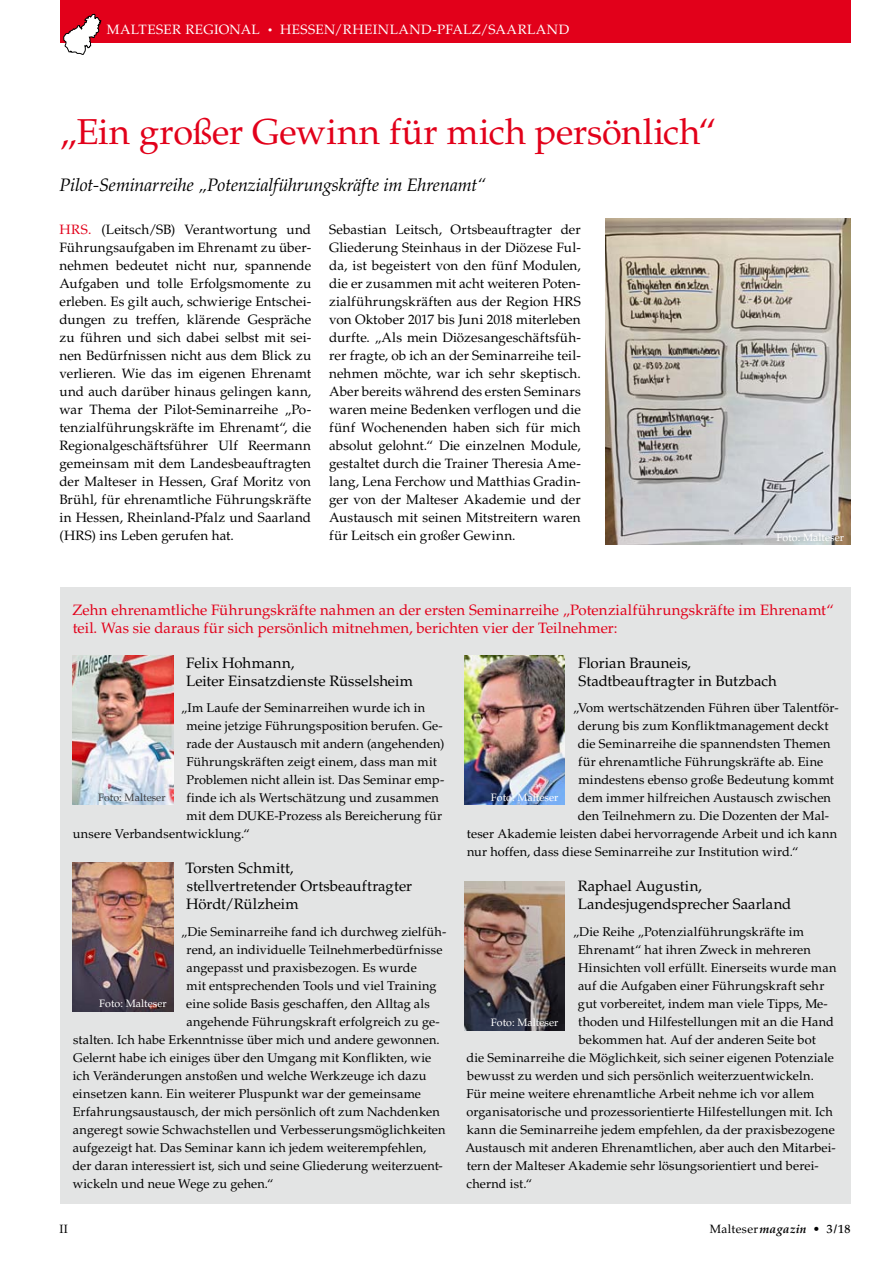
<style>
.page{position:relative;width:893px;height:1263px;background:#fff}
.page>*{position:absolute;margin:0;border:0;box-sizing:border-box;transform-origin:0 0}
.t1{font:36px "Palatino LT Std";letter-spacing:-.005em;color:#e2001a}
.t2{font:italic 18px "Palatino LT Std";letter-spacing:-.015em;color:#000}
.t3{font:15px/18px "Palatino LT Std";color:#000}
.t4{font:15px/18px "Palatino LT Std";letter-spacing:.005em;color:#e2001a}
.t5{font:13.5px/18px "Palatino LT Std";letter-spacing:.01em;color:#000;text-align:justify}
.t6{font:13.5px "Palatino LT Std";letter-spacing:.035em;color:#fff}
.t7{font:12.75px "Palatino LT Std";letter-spacing:.01em;color:#000}
.t8{font:12px "Palatino LT Std";color:#000}
.t9{font:10.65px "Palatino LT Std";color:#fff}
.t10{font:10.65px "Palatino LT Std";color:#3e3d40}
.s1{font-size:9px}
.s2{color:#e2001a}
.s3{font-weight:700;font-style:italic}
.s4{font-weight:500}
</style>
<div class="page">
<div style="left:60px;top:0;width:790px;height:43px;background:#e2001a"></div>
<svg style="left:63px;top:14px;width:38px;height:41px"></svg>
<div style="left:60px;top:587px;width:790px;height:616px;background:#e3e4e4"></div>
<img style="left:606px;top:219px;width:244px;height:326px">
<img style="left:72px;top:656px;width:101px;height:149px">
<img style="left:72px;top:862px;width:101px;height:149px">
<img style="left:464px;top:656px;width:101px;height:149px">
<img style="left:464px;top:881px;width:101px;height:149px">
<p class="t6" style="left:107px;top:22px;width:464px">malteser regional <span class="s1">•</span> Hessen/Rheinland-Pfalz/Saarland</p>
<h1 class="t1" style="left:60px;top:111px;width:659px">„Ein großer Gewinn für mich persönlich“</h1>
<h2 class="t2" style="left:60px;top:174px;width:428px">Pilot-Seminarreihe „Potenzialführungskräfte im Ehrenamt“</h2>
<p class="t5" style="left:60px;top:221px;width:253px"><span class="s2">HRS.</span> (Leitsch/SB) Verantwortung und Führungsaufgaben im Ehrenamt zu über&shy;nehmen bedeutet nicht nur, spannende Aufgaben und tolle Erfolgsmomente zu erleben. Es gilt auch, schwierige Entschei&shy;dungen zu treffen, klärende Gespräche zu führen und sich dabei selbst mit sei&shy;nen Bedürfnissen nicht aus dem Blick zu verlieren. Wie das im eigenen Ehrenamt und auch darüber hinaus gelingen kann, war Thema der Pilot-Seminarreihe „Po&shy;tenzialführungskräfte im Ehrenamt“, die Regionalgeschäftsführer Ulf Reermann gemeinsam mit dem Landesbeauftragten der Malteser in Hessen, Graf Moritz von Brühl, für ehrenamtliche Führungskräfte in Hessen, Rheinland-Pfalz und Saarland (HRS) ins Leben gerufen hat.</p>
<p class="t5" style="left:329px;top:221px;width:253px">Sebastian Leitsch, Ortsbeauftragter der Gliederung Steinhaus in der Diözese Ful&shy;da, ist begeistert von den fünf Modulen, die er zusammen mit acht weiteren Poten&shy;zialführungskräften aus der Region HRS von Oktober 2017 bis Juni 2018 miterleben durfte. „Als mein Diözesangeschäftsfüh&shy;rer fragte, ob ich an der Seminarreihe teil&shy;nehmen möchte, war ich sehr skeptisch.<br>Aber bereits während des ersten Seminars waren meine Bedenken verflogen und die fünf Wochenenden haben sich für mich absolut gelohnt.“ Die einzelnen Module, gestaltet durch die Trainer Theresia Ame&shy;lang, Lena Ferchow und Matthias Gradin&shy;ger von der Malteser Akademie und der Austausch mit seinen Mitstreitern waren für Leitsch ein großer Gewinn.</p>
<p class="t9" style="left:777px;top:531px;width:69px">Foto: Malteser</p>
<p class="t4" style="left:72px;top:601px;width:763px">Zehn ehrenamtliche Führungskräfte nahmen an der ersten Seminarreihe „Potenzialführungskräfte im Ehrenamt“ teil. Was sie daraus für sich persönlich mitnehmen, berichten vier der Teilnehmer:</p>
<p class="t3" style="left:186px;top:654px;width:228px">Felix Hohmann,<br>Leiter Einsatzdienste Rüsselsheim</p>
<p class="t7" style="left:181px;top:700px;width:246px">„Im Laufe der Seminarreihen wurde ich in</p>
<p class="t7" style="left:187px;top:718px;width:258px">meine jetzige Führungsposition berufen. Ge-</p>
<p class="t7" style="left:187px;top:736px;width:259px">rade der Austausch mit andern (angehenden)</p>
<p class="t7" style="left:186px;top:754px;width:252px">Führungskräften zeigt einem, dass man mit</p>
<p class="t7" style="left:186px;top:772px;width:259px">Problemen nicht allein ist. Das Seminar emp-</p>
<p class="t7" style="left:187px;top:790px;width:254px">finde ich als Wertschätzung und zusammen</p>
<p class="t7" style="left:187px;top:808px;width:257px">mit dem DUKE-Prozess als Bereicherung für</p>
<p class="t7" style="left:73px;top:826px;width:178px">unsere Verbandsentwicklung.“</p>
<p class="t3" style="left:185px;top:859px;width:228px">Torsten Schmitt,<br>stellvertretender Ortsbeauftragter<br>Hördt/Rülzheim</p>
<p class="t7" style="left:181px;top:924px;width:267px">„Die Seminarreihe fand ich durchweg zielfüh-</p>
<p class="t7" style="left:187px;top:942px;width:257px">rend, an individuelle Teilnehmerbedürfnisse</p>
<p class="t7" style="left:186px;top:960px;width:232px">angepasst und praxisbezogen. Es wurde</p>
<p class="t7" style="left:187px;top:978px;width:252px">mit entsprechenden Tools und viel Training</p>
<p class="t7" style="left:186px;top:996px;width:245px">eine solide Basis geschaffen, den Alltag als</p>
<p class="t7" style="left:186px;top:1014px;width:255px">angehende Führungskraft erfolgreich zu ge-</p>
<p class="t7" style="left:73px;top:1032px;width:368px">stalten. Ich habe Erkenntnisse über mich und andere gewonnen.</p>
<p class="t7" style="left:73px;top:1050px;width:360px">Gelernt habe ich einiges über den Umgang mit Konflikten, wie</p>
<p class="t7" style="left:73px;top:1068px;width:355px">ich Veränderungen anstoßen und welche Werkzeuge ich dazu</p>
<p class="t7" style="left:73px;top:1086px;width:350px">einsetzen kann. Ein weiterer Pluspunkt war der gemeinsame</p>
<p class="t7" style="left:73px;top:1104px;width:369px">Erfahrungsaustausch, der mich persönlich oft zum Nachdenken</p>
<p class="t7" style="left:73px;top:1122px;width:374px">angeregt sowie Schwachstellen und Verbesserungsmöglichkeiten</p>
<p class="t7" style="left:73px;top:1140px;width:355px">aufgezeigt hat. Das Seminar kann ich jedem weiterempfehlen,</p>
<p class="t7" style="left:73px;top:1158px;width:372px">der daran interessiert ist, sich und seine Gliederung weiterzuent-</p>
<p class="t7" style="left:73px;top:1176px;width:202px">wickeln und neue Wege zu gehen.“</p>
<p class="t3" style="left:578px;top:654px;width:200px">Florian Brauneis,<br>Stadtbeauftragter in Butzbach</p>
<p class="t7" style="left:573px;top:700px;width:267px">„Vom wertschätzenden Führen über Talentför-</p>
<p class="t7" style="left:578px;top:718px;width:252px">derung bis zum Konfliktmanagement deckt</p>
<p class="t7" style="left:578px;top:736px;width:254px">die Seminarreihe die spannendsten Themen</p>
<p class="t7" style="left:578px;top:754px;width:246px">für ehrenamtliche Führungskräfte ab. Eine</p>
<p class="t7" style="left:578px;top:772px;width:257px">mindestens ebenso große Bedeutung kommt</p>
<p class="t7" style="left:578px;top:790px;width:255px">dem immer hilfreichen Austausch zwischen</p>
<p class="t7" style="left:578px;top:808px;width:253px">den Teilnehmern zu. Die Dozenten der Mal-</p>
<p class="t7" style="left:467px;top:826px;width:372px">teser Akademie leisten dabei hervorragende Arbeit und ich kann</p>
<p class="t7" style="left:467px;top:844px;width:333px">nur hoffen, dass diese Seminarreihe zur Institution wird.“</p>
<p class="t3" style="left:578px;top:877px;width:215px">Raphael Augustin,<br>Landesjugendsprecher Saarland</p>
<p class="t7" style="left:573px;top:924px;width:233px">„Die Reihe „Potenzialführungskräfte im</p>
<p class="t7" style="left:578px;top:942px;width:234px">Ehrenamt“ hat ihren Zweck in mehreren</p>
<p class="t7" style="left:578px;top:960px;width:260px">Hinsichten voll erfüllt. Einerseits wurde man</p>
<p class="t7" style="left:578px;top:978px;width:248px">auf die Aufgaben einer Führungskraft sehr</p>
<p class="t7" style="left:578px;top:996px;width:251px">gut vorbereitet, indem man viele Tipps, Me-</p>
<p class="t7" style="left:578px;top:1014px;width:257px">thoden und Hilfestellungen mit an die Hand</p>
<p class="t7" style="left:579px;top:1032px;width:239px">bekommen hat. Auf der anderen Seite bot</p>
<p class="t7" style="left:466px;top:1050px;width:369px">die Seminarreihe die Möglichkeit, sich seiner eigenen Potenziale</p>
<p class="t7" style="left:467px;top:1068px;width:348px">bewusst zu werden und sich persönlich weiterzuentwickeln.</p>
<p class="t7" style="left:467px;top:1086px;width:349px">Für meine weitere ehrenamtliche Arbeit nehme ich vor allem</p>
<p class="t7" style="left:466px;top:1104px;width:368px">organisatorische und prozessorientierte Hilfestellungen mit. Ich</p>
<p class="t7" style="left:467px;top:1122px;width:369px">kann die Seminarreihe jedem empfehlen, da der praxisbezogene</p>
<p class="t7" style="left:465px;top:1140px;width:372px">Austausch mit anderen Ehrenamtlichen, aber auch den Mitarbei-</p>
<p class="t7" style="left:467px;top:1158px;width:353px">tern der Malteser Akademie sehr lösungsorientiert und berei-</p>
<p class="t7" style="left:467px;top:1176px;width:67px">chernd ist.“</p>
<p class="t10" style="left:98px;top:791px;width:69px">Foto: Malteser</p>
<p class="t9" style="left:491px;top:791px;width:69px">Foto: Malteser</p>
<p class="t9" style="left:99px;top:997px;width:69px">Foto: Malteser</p>
<p class="t9" style="left:491px;top:1016px;width:69px">Foto: Malteser</p>
<p class="t8" style="left:60px;top:1222px;width:10px">II</p>
<p class="t8" style="left:710px;top:1222px;width:142px">Malteser <span class="s3">magazin</span> <span class="s4">• 3/18</span></p>
</div>
